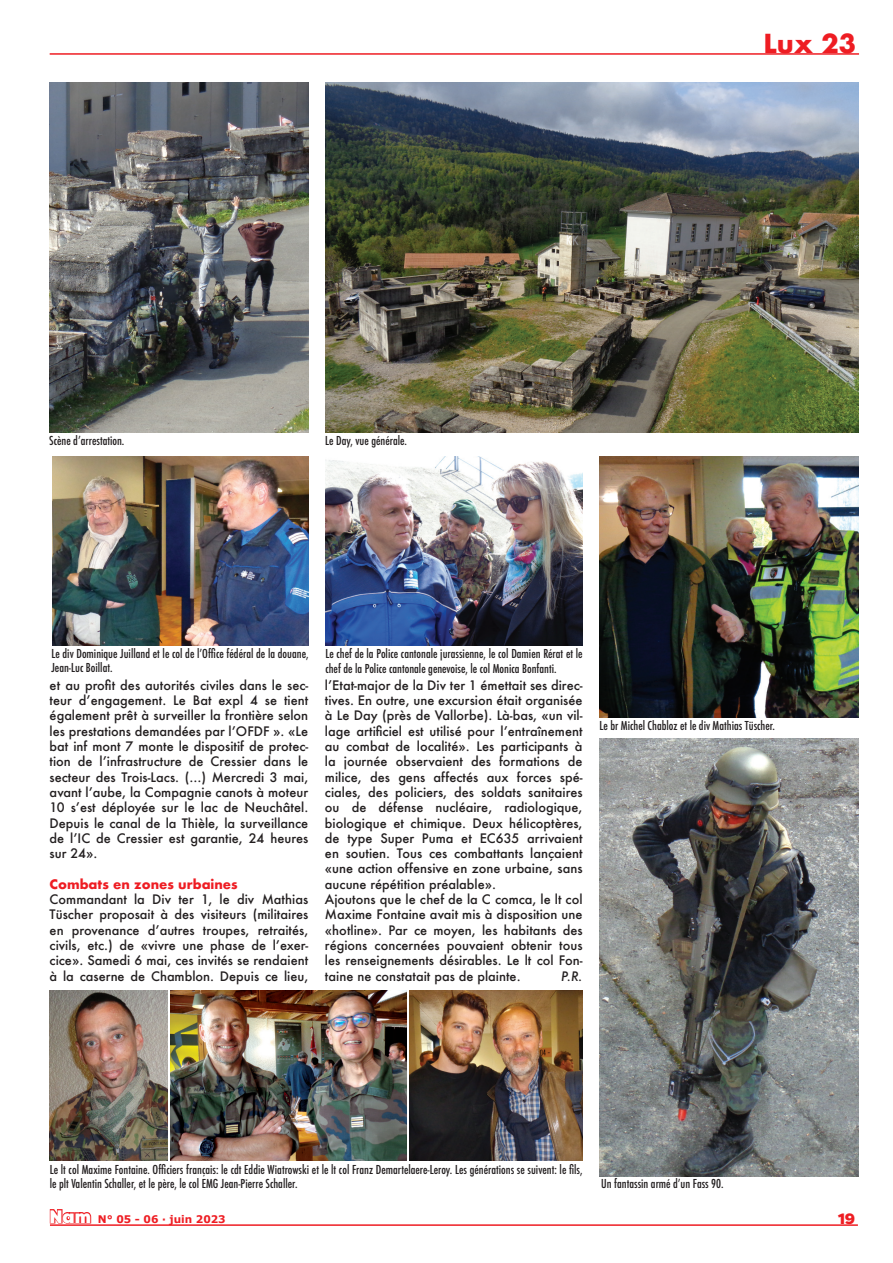
<style>
.page{position:relative;width:893px;height:1263px;background:#fff}
.page>*{position:absolute;margin:0;border:0;box-sizing:border-box;transform-origin:0 0}
.t1{font:700 25.5px "Futura";color:#ee1d23}
.t2{font:900 15px "Filson Pro";color:#ee1d23}
.t3{font:500 12.75px/15.3px "Futura";color:#231f20;text-align:justify}
.t4{font:700 12.75px "Futura";color:#ee1d23}
.t5{font:italic 500 12.75px "Futura";color:#231f20}
.t6{font:500 condensed 12px/14.4px "Futura";color:#231f20}
.t7{font:700 10.5px "Verdana";color:#ee1d23}
.s1{font-family:"Filson Pro";font-weight:900;font-size:18px}
</style>
<div class="page">
<hr style="left:50px;top:1224px;width:808px;height:2px;background:#ee1d23">
<hr style="left:50px;top:53px;width:809px;height:2px;background:#ee1d23">
<img style="left:50px;top:990px;width:118px;height:171px">
<img style="left:171px;top:990px;width:235px;height:171px">
<img style="left:600px;top:457px;width:259px;height:261px">
<img style="left:409px;top:990px;width:174px;height:171px">
<img style="left:325px;top:457px;width:258px;height:188px">
<img style="left:600px;top:738px;width:259px;height:438px">
<img style="left:50px;top:83px;width:259px;height:349px">
<img style="left:325px;top:83px;width:533px;height:349px">
<img style="left:52px;top:457px;width:257px;height:188px">
<p class="t1" style="left:763px;top:25px;width:94px">Lux 23</p>
<p class="t6" style="left:49px;top:433px;width:77px">Scène d’arrestation.</p>
<p class="t6" style="left:325px;top:433px;width:83px">Le Day, vue générale.</p>
<p class="t6" style="left:51px;top:646px;width:259px">Le div Dominique Juilland et le col de l’Office fédéral de la douane,<br>Jean-Luc Boillat.</p>
<p class="t3" style="left:50px;top:677px;width:260px">et au profit des autorités civiles dans le sec&shy;teur d’engagement. Le Bat expl 4 se tient également prêt à surveiller la frontière selon les prestations demandées par l’OFDF ». «Le bat inf mont 7 monte le dispositif de protec&shy;tion de l’infrastructure de Cressier dans le secteur des Trois-Lacs. (…) Mercredi 3 mai, avant l’aube, la Compagnie canots à moteur 10 s’est déployée sur le lac de Neuchâtel.<br>Depuis le canal de la Thièle, la surveillance de l’IC de Cressier est garantie, 24 heures sur 24».</p>
<p class="t4" style="left:50px;top:875px;width:190px">Combats en zones urbaines</p>
<p class="t3" style="left:50px;top:891px;width:260px">Commandant la Div ter 1, le div Mathias Tüscher proposait à des visiteurs (militaires en provenance d’autres troupes, retraités, civils, etc.) de «vivre une phase de l’exer&shy;cice». Samedi 6 mai, ces invités se rendaient à la caserne de Chamblon. Depuis ce lieu,</p>
<p class="t6" style="left:325px;top:647px;width:259px">Le chef de la Police cantonale jurassienne, le col Damien Rérat et le chef de la Police cantonale genevoise, le col Monica Bonfanti.</p>
<p class="t3" style="left:325px;top:677px;width:259px">l’Etat-major de la Div ter 1 émettait ses direc&shy;tives. En outre, une excursion était organisée à Le Day (près de Vallorbe). Là-bas, «un vil&shy;lage artificiel est utilisé pour l’entraînement au combat de localité». Les participants à la journée observaient des formations de milice, des gens affectés aux forces spé&shy;ciales, des policiers, des soldats sanitaires ou de défense nucléaire, radiologique, biologique et chimique. Deux hélicoptères, de type Super Puma et EC635 arrivaient en soutien. Tous ces combattants lançaient «une action offensive en zone urbaine, sans aucune répétition préalable».</p>
<p class="t3" style="left:325px;top:891px;width:259px">Ajoutons que le chef de la C comca, le lt col Maxime Fontaine avait mis à disposition une «hotline». Par ce moyen, les habitants des régions concernées pouvaient obtenir tous les renseignements désirables. Le lt col Fon&shy;taine ne constatait pas de plainte.</p>
<p class="t5" style="left:561px;top:967px;width:23px">P.R.</p>
<p class="t6" style="left:600px;top:718px;width:177px">Le br Michel Chabloz et le div Mathias Tüscher.</p>
<p class="t6" style="left:50px;top:1162px;width:534px">Le lt col Maxime Fontaine. Officiers français: le cdt Eddie Wiatrowski et le lt col Franz Demartelaere-Leroy. Les générations se suivent: le fils, le plt Valentin Schaller, et le père, le col EMG Jean-Pierre Schaller.</p>
<p class="t6" style="left:601px;top:1177px;width:124px">Un fantassin armé d’un Fass 90.</p>
<p class="t7" style="left:50px;top:1212px;width:178px"><span class="s1">Nam</span> N° 05 - 06 · juin 2023</p>
<p class="t2" style="left:838px;top:1210px;width:19px">19</p>
</div>
